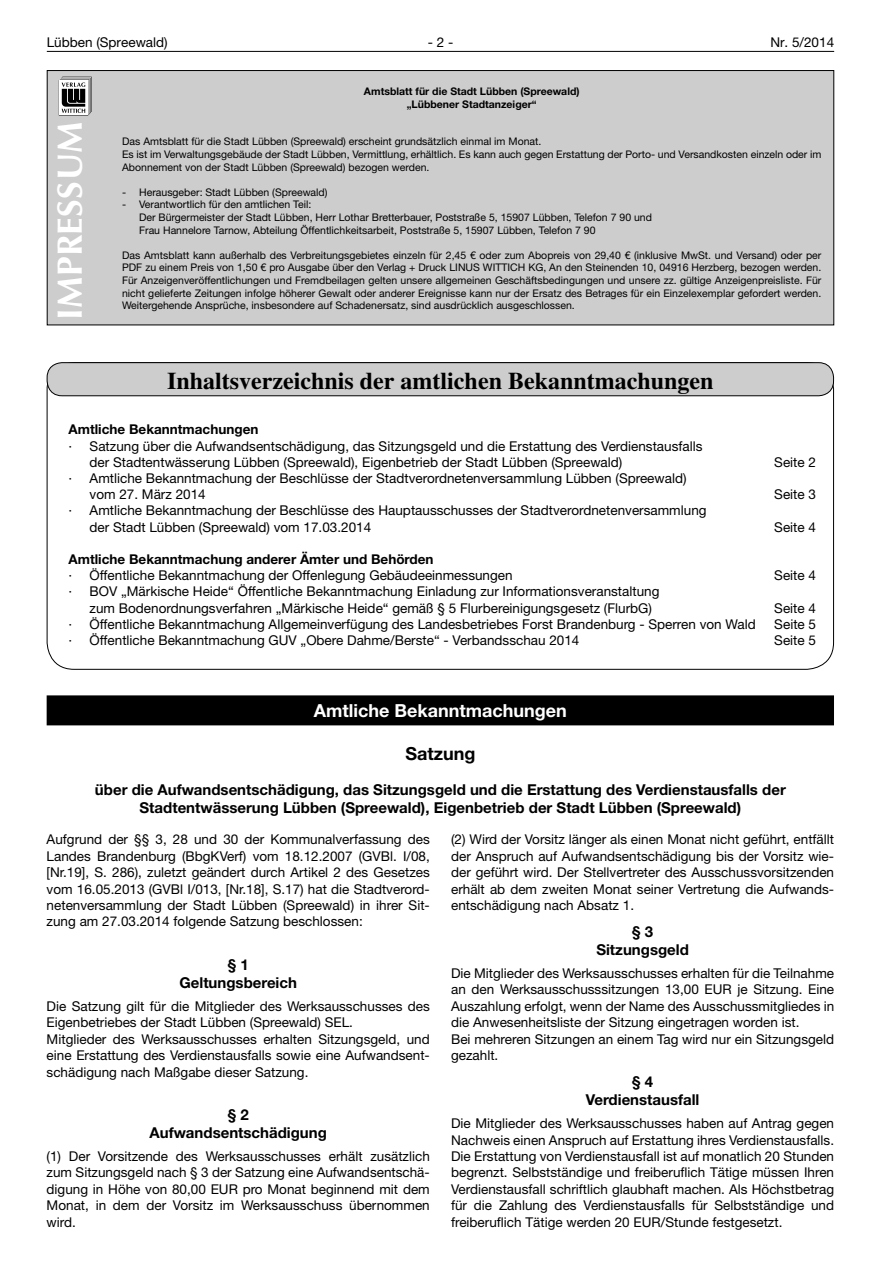
<style>
.page{position:relative;width:881px;height:1263px;background:#fff}
.page>*{position:absolute;margin:0;border:0;box-sizing:border-box;transform-origin:0 0}
.t1{font:700 35.25px "Optima LT";letter-spacing:.01em;color:#fff}
.t2{font:700 24px "Times LT";color:#000}
.t3{font:700 18px "Helvetica Neue LT";color:#fff}
.t4{font:700 18px "Helvetica Neue LT";color:#000}
.t5{font:700 15px/18.3px "Helvetica Neue LT";color:#000;text-align:center}
.t6{font:13.5px/16.5px "Helvetica Neue LT";color:#000}
.t7{font:700 13.5px "Helvetica Neue LT";color:#000}
.t8{font:10.5px/12.6px "Helvetica Neue LT";color:#000}
.t9{font:700 10.5px/12.6px "Helvetica Neue LT";color:#000;text-align:center}
</style>
<div class="page">
<hr style="left:47px;top:51px;width:786px;height:1px;background:#000">
<div style="left:47px;top:363px;width:786px;height:33px;background:#cecdcd;border-radius:15px"></div>
<div style="left:47px;top:362px;width:786px;height:34px;border:1px solid #000;border-radius:15px"></div>
<div style="left:47px;top:695px;width:786px;height:30px;background:#000"></div>
<div style="left:47px;top:70px;width:786px;height:255px;background:#cecdcd;border:1px solid #000"></div>
<svg style="left:59px;top:77px;width:33px;height:38px"></svg>
<p class="t6" style="left:47px;top:34px;width:122px">Lübben (Spreewald)</p>
<p class="t6" style="left:427px;top:34px;width:27px">- 2 -</p>
<p class="t6" style="left:770px;top:34px;width:65px">Nr. 5/2014</p>
<h1 class="t1" style="left:49px;top:320px;width:200px;rotate:-90deg">IMPRESSUM</h1>
<p class="t9" style="left:364px;top:85px;width:217px">Amtsblatt für die Stadt Lübben (Spreewald) „Lübbener Stadtanzeiger“</p>
<p class="t8" style="left:122px;top:135px;width:700px">Das Amtsblatt für die Stadt Lübben (Spreewald) erscheint grundsätzlich einmal im Monat.<br>Es ist im Verwaltungsgebäude der Stadt Lübben, Vermittlung, erhältlich. Es kann auch gegen Erstattung der Porto- und Versandkosten einzeln oder im<br>Abonnement von der Stadt Lübben (Spreewald) bezogen werden.</p>
<p class="t8" style="left:122px;top:186px;width:207px">- Herausgeber: Stadt Lübben (Spreewald)</p>
<p class="t8" style="left:139px;top:198px;width:514px;text-indent:-17px">- Verantwortlich für den amtlichen Teil:<br>Der Bürgermeister der Stadt Lübben, Herr Lothar Bretterbauer, Poststraße 5, 15907 Lübben, Telefon 7 90 und<br>Frau Hannelore Tarnow, Abteilung Öffentlichkeitsarbeit, Poststraße 5, 15907 Lübben, Telefon 7 90</p>
<p class="t8" style="left:122px;top:249px;width:700px;text-align:justify">Das Amtsblatt kann außerhalb des Verbreitungsgebietes einzeln für 2,45 € oder zum Abopreis von 29,40 € (inklusive MwSt. und Versand) oder per PDF zu einem Preis von 1,50 € pro Ausgabe über den Verlag + Druck LINUS WITTICH KG, An den Steinenden 10, 04916 Herzberg, bezogen werden.<br>Für Anzeigenveröffentlichungen und Fremdbeilagen gelten unsere allgemeinen Geschäftsbedingungen und unsere zz. gültige Anzeigenpreisliste. Für nicht gelieferte Zeitungen infolge höherer Gewalt oder anderer Ereignisse kann nur der Ersatz des Betrages für ein Einzelexemplar gefordert werden.<br>Weitergehende Ansprüche, insbesondere auf Schadenersatz, sind ausdrücklich ausgeschlossen.</p>
<h2 class="t2" style="left:167px;top:366px;width:548px">Inhaltsverzeichnis der amtlichen Bekanntmachungen</h2>
<p class="t7" style="left:69px;top:421px;width:191px">Amtliche Bekanntmachungen</p>
<p class="t6" style="left:90px;top:437px;width:614px;text-indent:-21px">· Satzung über die Aufwandsentschädigung, das Sitzungsgeld und die Erstattung des Verdienstausfalls der Stadtentwässerung Lübben (Spreewald), Eigenbetrieb der Stadt Lübben (Spreewald)</p>
<p class="t6" style="left:90px;top:470px;width:598px;text-indent:-21px">· Amtliche Bekanntmachung der Beschlüsse der Stadtverordnetenversammlung Lübben (Spreewald) vom 27. März 2014</p>
<p class="t6" style="left:90px;top:502px;width:618px;text-indent:-21px">· Amtliche Bekanntmachung der Beschlüsse des Hauptausschusses der Stadtverordnetenversammlung der Stadt Lübben (Spreewald) vom 17.03.2014</p>
<p class="t6" style="left:774px;top:453px;width:43px">Seite 2</p>
<p class="t6" style="left:774px;top:486px;width:43px">Seite 3</p>
<p class="t6" style="left:774px;top:518px;width:43px">Seite 4</p>
<p class="t7" style="left:69px;top:551px;width:366px">Amtliche Bekanntmachung anderer Ämter und Behörden</p>
<p class="t6" style="left:69px;top:567px;width:445px">· Öffentliche Bekanntmachung der Offenlegung Gebäudeeinmessungen</p>
<p class="t6" style="left:774px;top:567px;width:43px">Seite 4</p>
<p class="t6" style="left:90px;top:583px;width:571px;text-indent:-21px">· BOV „Märkische Heide“ Öffentliche Bekanntmachung Einladung zur Informationsveranstaltung zum Bodenordnungsverfahren „Märkische Heide“ gemäß § 5 Flurbereinigungsgesetz (FlurbG)</p>
<p class="t6" style="left:774px;top:599px;width:43px">Seite 4</p>
<p class="t6" style="left:69px;top:615px;width:688px">· Öffentliche Bekanntmachung Allgemeinverfügung des Landesbetriebes Forst Brandenburg - Sperren von Wald</p>
<p class="t6" style="left:774px;top:615px;width:43px">Seite 5</p>
<p class="t6" style="left:69px;top:632px;width:512px">· Öffentliche Bekanntmachung GUV „Obere Dahme/Berste“ - Verbandsschau 2014</p>
<p class="t6" style="left:774px;top:632px;width:43px">Seite 5</p>
<h3 class="t3" style="left:313px;top:699px;width:254px">Amtliche Bekanntmachungen</h3>
<h3 class="t4" style="left:405px;top:742px;width:72px">Satzung</h3>
<p class="t5" style="left:95px;top:780px;width:692px">über die Aufwandsentschädigung, das Sitzungsgeld und die Erstattung des Verdienstausfalls der<br>Stadtentwässerung Lübben (Spreewald), Eigenbetrieb der Stadt Lübben (Spreewald)</p>
<p class="t6" style="left:451px;top:831px;width:384px;text-align:justify">(2) Wird der Vorsitz länger als einen Monat nicht geführt, entfällt der Anspruch auf Aufwandsentschädigung bis der Vorsitz wie&shy;der geführt wird. Der Stellvertreter des Ausschussvorsitzenden erhält ab dem zweiten Monat seiner Vertretung die Aufwands&shy;entschädigung nach Absatz 1.</p>
<p class="t5" style="left:596px;top:922px;width:94px">§ 3<br>Sitzungsgeld</p>
<p class="t6" style="left:451px;top:964px;width:384px">Die Mitglieder des Werksausschusses erhalten für die Teilnahme an den Werksausschusssitzungen 13,00 EUR je Sitzung. Eine Auszahlung erfolgt, wenn der Name des Ausschussmitgliedes in die Anwesenheitsliste der Sitzung eingetragen worden ist.<br>Bei mehreren Sitzungen an einem Tag wird nur ein Sitzungsgeld gezahlt.</p>
<p class="t5" style="left:585px;top:1072px;width:115px">§ 4<br>Verdienstausfall</p>
<p class="t6" style="left:451px;top:1115px;width:384px;text-align:justify">Die Mitglieder des Werksausschusses haben auf Antrag gegen Nachweis einen Anspruch auf Erstattung ihres Verdienstausfalls.<br>Die Erstattung von Verdienstausfall ist auf monatlich 20 Stunden begrenzt. Selbstständige und freiberuflich Tätige müssen Ihren Verdienstausfall schriftlich glaubhaft machen. Als Höchstbetrag für die Zahlung des Verdienstausfalls für Selbstständige und freiberuflich Tätige werden 20 EUR/Stunde festgesetzt.</p>
<p class="t6" style="left:47px;top:831px;width:384px;text-align:justify">Aufgrund der §§ 3, 28 und 30 der Kommunalverfassung des Landes Brandenburg (BbgKVerf) vom 18.12.2007 (GVBl. I/08, [Nr.19], S. 286), zuletzt geändert durch Artikel 2 des Gesetzes vom 16.05.2013 (GVBl I/013, [Nr.18], S.17) hat die Stadtverord&shy;netenversammlung der Stadt Lübben (Spreewald) in ihrer Sit&shy;zung am 27.03.2014 folgende Satzung beschlossen:</p>
<p class="t5" style="left:179px;top:955px;width:119px">§ 1<br>Geltungsbereich</p>
<p class="t6" style="left:47px;top:997px;width:384px">Die Satzung gilt für die Mitglieder des Werksausschusses des Eigenbetriebes der Stadt Lübben (Spreewald) SEL.<br>Mitglieder des Werksausschusses erhalten Sitzungsgeld, und eine Erstattung des Verdienstausfalls sowie eine Aufwandsent&shy;schädigung nach Maßgabe dieser Satzung.</p>
<p class="t5" style="left:149px;top:1105px;width:179px">§ 2<br>Aufwandsentschädigung</p>
<p class="t6" style="left:47px;top:1148px;width:384px;text-align:justify">(1) Der Vorsitzende des Werksausschusses erhält zusätzlich zum Sitzungsgeld nach § 3 der Satzung eine Aufwandsentschä&shy;digung in Höhe von 80,00 EUR pro Monat beginnend mit dem Monat, in dem der Vorsitz im Werksausschuss übernommen wird.</p>
</div>
